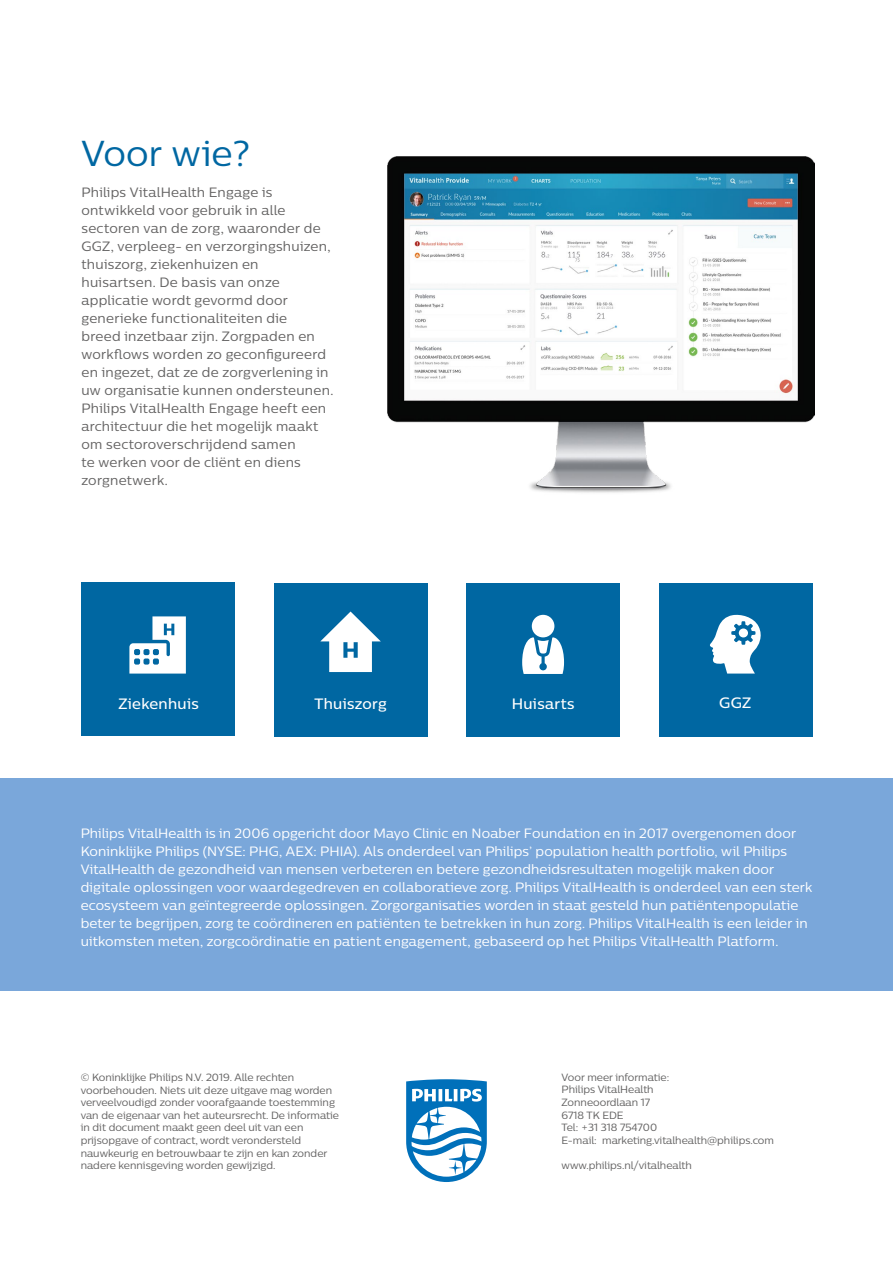
<style>
.page{position:relative;width:893px;height:1263px;background:#fff}
.page>*{position:absolute;margin:0;border:0;box-sizing:border-box;transform-origin:0 0}
.t1{font:36px "Centrale Sans";letter-spacing:.005em;color:#0067a2}
.t2{font:500 15px "Centrale Sans";letter-spacing:.025em;color:#fff}
.t3{font:13.5px/18px "Centrale Sans";letter-spacing:.01em;color:#fff}
.t4{font:13.5px/18px "Centrale Sans";letter-spacing:.02em;color:#646363}
.t5{font:10.5px/12.6px "Centrale Sans";color:#646363}
</style>
<div class="page">
<div style="left:0;top:778px;width:893px;height:213px;background:#7aa7da"></div>
<svg style="left:406px;top:1079px;width:81px;height:103px"></svg>
<img style="left:388px;top:156px;width:426px;height:337px">
<div style="left:659px;top:584px;width:153px;height:153px;background:#0067a2"></div>
<div style="left:467px;top:584px;width:153px;height:153px;background:#0067a2"></div>
<div style="left:274px;top:584px;width:153px;height:153px;background:#0067a2"></div>
<div style="left:81px;top:582px;width:154px;height:153px;background:#0067a2"></div>
<svg style="left:710px;top:614px;width:51px;height:59px"></svg>
<svg style="left:320px;top:611px;width:61px;height:61px"></svg>
<div style="left:532px;top:615px;width:22px;height:22px;background:#fff;border-radius:50%"></div>
<svg style="left:522px;top:637px;width:42px;height:37px"></svg>
<svg style="left:129px;top:616px;width:57px;height:57px"></svg>
<h1 class="t1" style="left:81px;top:131px;width:170px">Voor wie?</h1>
<p class="t4" style="left:81px;top:183px;width:253px">Philips VitalHealth Engage is ontwikkeld voor gebruik in alle sectoren van de zorg, waaronder de<br>GGZ, verpleeg- en verzorgingshuizen, thuiszorg, ziekenhuizen en huisartsen. De basis van onze applicatie wordt gevormd door generieke functionaliteiten die<br>breed inzetbaar zijn. Zorgpaden en workflows worden zo geconfigureerd en ingezet, dat ze de zorgverlening in uw organisatie kunnen ondersteunen.<br>Philips VitalHealth Engage heeft een architectuur die het mogelijk maakt om sectoroverschrijdend samen<br>te werken voor de cliënt en diens zorgnetwerk.</p>
<p class="t2" style="left:119px;top:694px;width:82px">Ziekenhuis</p>
<p class="t2" style="left:314px;top:694px;width:74px">Thuiszorg</p>
<p class="t2" style="left:512px;top:694px;width:64px">Huisarts</p>
<p class="t2" style="left:719px;top:694px;width:34px">GGZ</p>
<p class="t3" style="left:81px;top:824px;width:733px">Philips VitalHealth is in 2006 opgericht door Mayo Clinic en Noaber Foundation en in 2017 overgenomen door Koninklijke Philips (NYSE: PHG, AEX: PHIA). Als onderdeel van Philips’ population health portfolio, wil Philips VitalHealth de gezondheid van mensen verbeteren en betere gezondheidsresultaten mogelijk maken door digitale oplossingen voor waardegedreven en collaboratieve zorg. Philips VitalHealth is onderdeel van een sterk ecosysteem van geïntegreerde oplossingen. Zorgorganisaties worden in staat gesteld hun patiëntenpopulatie beter te begrijpen, zorg te coördineren en patiënten te betrekken in hun zorg. Philips VitalHealth is een leider in uitkomsten meten, zorgcoördinatie en patient engagement, gebaseerd op het Philips VitalHealth Platform.</p>
<p class="t5" style="left:81px;top:1071px;width:260px">© Koninklijke Philips N.V. 2019. Alle rechten voorbehouden. Niets uit deze uitgave mag worden verveelvoudigd zonder voorafgaande toestemming van de eigenaar van het auteursrecht. De informatie in dit document maakt geen deel uit van een prijsopgave of contract, wordt verondersteld nauwkeurig en betrouwbaar te zijn en kan zonder nadere kennisgeving worden gewijzigd.</p>
<p class="t5" style="left:562px;top:1071px;width:214px">Voor meer informatie:<br>Philips VitalHealth<br>Zonneoordlaan 17<br>6718 TK EDE<br>Tel: +31 318 754700<br>E-mail: marketing.vitalhealth@philips.com</p>
<p class="t5" style="left:562px;top:1159px;width:132px">www.philips.nl/vitalhealth</p>
</div>
